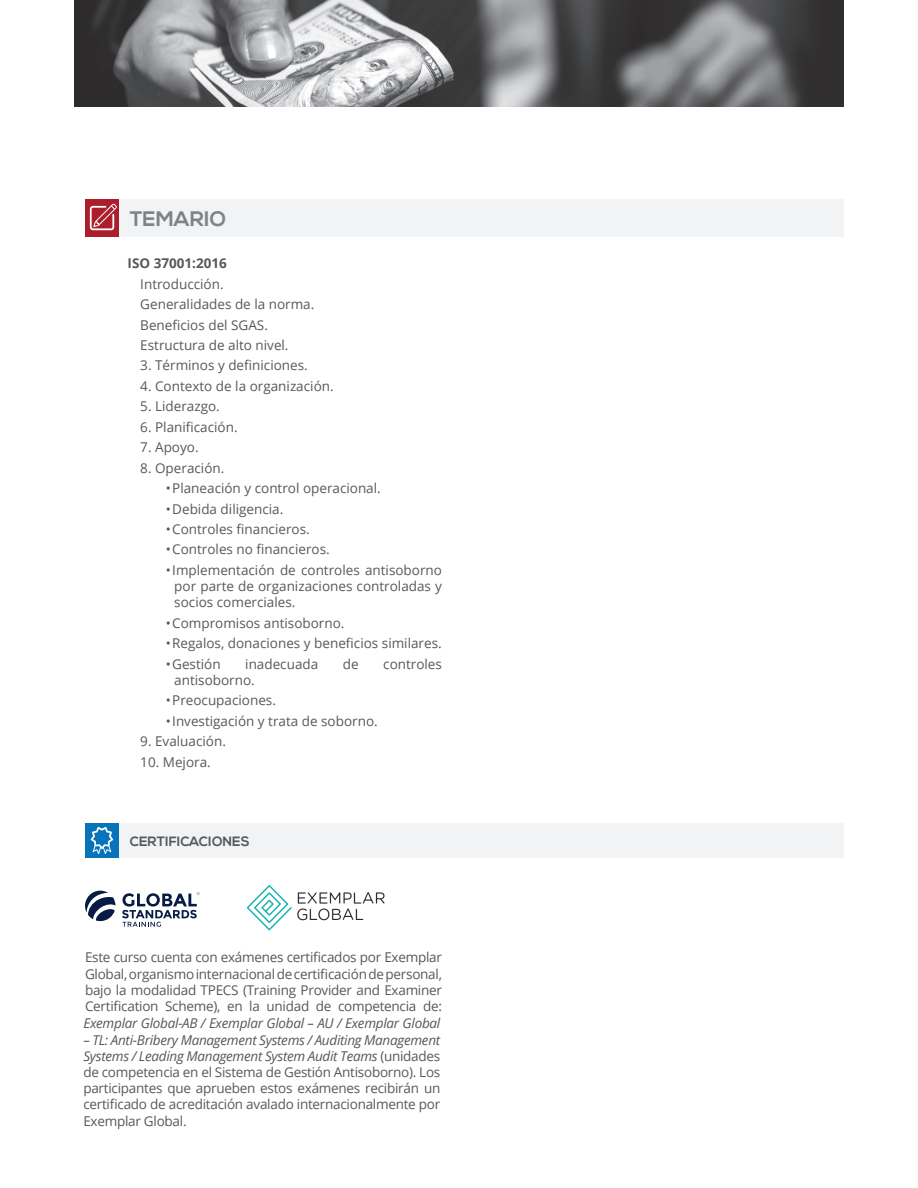
<style>
.page{position:relative;width:918px;height:1188px;background:#fff}
.page>*{position:absolute;margin:0;border:0;box-sizing:border-box;transform-origin:0 0}
.t1{font:700 21px "Nexa";color:#808285}
.Textos{font:13.5px/16.2px "Open Sans";color:#57585a;text-align:justify}
.t2{font:italic 13.5px "Open Sans";letter-spacing:-.02em;color:#57585a}
.t3{font:700 13.5px "Nexa";color:#57585a}
.Textos-2{font:700 13.5px "Open Sans";color:#57585a}
.s1{font-style:italic}
</style>
<div class="page">
<img style="left:74px;top:0;width:770px;height:106px">
<div style="left:85px;top:200px;width:34px;height:37px;background:#ab1e2c"></div>
<div style="left:119px;top:200px;width:725px;height:37px;background:#f2f3f4"></div>
<svg style="left:90px;top:204px;width:27px;height:26px"></svg>
<div style="left:85px;top:824px;width:34px;height:34px;background:#0773bb"></div>
<div style="left:119px;top:824px;width:725px;height:34px;background:#f2f3f4"></div>
<svg style="left:91px;top:827px;width:22px;height:27px"></svg>
<svg style="left:85px;top:891px;width:31px;height:30px"></svg>
<svg style="left:122px;top:892px;width:78px;height:35px"></svg>
<img style="left:247px;top:885px;width:138px;height:46px">
<p class="t1" style="left:130px;top:207px;width:98px">TEMARIO</p>
<p class="Textos-2" style="left:128px;top:254px;width:101px">ISO 37001:2016</p>
<p class="Textos" style="left:140px;top:275px;width:85px">Introducción.</p>
<p class="Textos" style="left:140px;top:296px;width:176px">Generalidades de la norma.</p>
<p class="Textos" style="left:140px;top:316px;width:129px">Beneficios del SGAS.</p>
<p class="Textos" style="left:140px;top:337px;width:150px">Estructura de alto nivel.</p>
<p class="Textos" style="left:140px;top:357px;width:169px">3. Términos y definiciones.</p>
<p class="Textos" style="left:140px;top:378px;width:195px">4. Contexto de la organización.</p>
<p class="Textos" style="left:140px;top:398px;width:81px">5. Liderazgo.</p>
<p class="Textos" style="left:140px;top:418px;width:99px">6. Planificación.</p>
<p class="Textos" style="left:140px;top:439px;width:60px">7. Apoyo.</p>
<p class="Textos" style="left:140px;top:459px;width:86px">8. Operación.</p>
<p class="Textos" style="left:166px;top:480px;width:216px">• Planeación y control operacional.</p>
<p class="Textos" style="left:166px;top:500px;width:119px">• Debida diligencia.</p>
<p class="Textos" style="left:166px;top:521px;width:145px">• Controles financieros.</p>
<p class="Textos" style="left:166px;top:541px;width:165px">• Controles no financieros.</p>
<p class="Textos" style="left:174px;top:562px;width:269px;text-indent:-9px">• Implementación de controles antisoborno por parte de organizaciones controladas y socios comerciales.</p>
<p class="Textos" style="left:166px;top:614px;width:180px">• Compromisos antisoborno.</p>
<p class="Textos" style="left:166px;top:635px;width:277px">• Regalos, donaciones y beneficios similares.</p>
<p class="Textos" style="left:166px;top:655px;width:56px">• Gestión</p>
<p class="Textos" style="left:245px;top:655px;width:75px">inadecuada</p>
<p class="Textos" style="left:343px;top:655px;width:17px">de</p>
<p class="Textos" style="left:383px;top:655px;width:60px">controles</p>
<p class="Textos" style="left:174px;top:672px;width:82px">antisoborno.</p>
<p class="Textos" style="left:166px;top:692px;width:112px">• Preocupaciones.</p>
<p class="Textos" style="left:166px;top:712px;width:213px">• Investigación y trata de soborno.</p>
<p class="Textos" style="left:140px;top:733px;width:87px">9. Evaluación.</p>
<p class="Textos" style="left:140px;top:753px;width:72px">10. Mejora.</p>
<p class="t3" style="left:130px;top:833px;width:122px">CERTIFICACIONES</p>
<p class="Textos" style="left:85px;top:949px;width:358px">Este curso cuenta con exámenes certificados por Exemplar Global, organismo internacional de certificación de personal, bajo la modalidad TPECS (Training Provider and Examiner Certification Scheme), en la unidad de competencia de:</p>
<p class="t2" style="left:83px;top:1014px;width:358px">Exemplar Global-AB / Exemplar Global – AU / Exemplar Global</p>
<p class="Textos" style="left:83px;top:1031px;width:358px"><span class="s1">– TL: Anti-Bribery Management Systems / Auditing Management Systems / Leading Management System Audit Teams</span> (unidades de competencia en el Sistema de Gestión Antisoborno). Los participantes que aprueben estos exámenes recibirán un certificado de acreditación avalado internacionalmente por Exemplar Global.</p>
</div>
